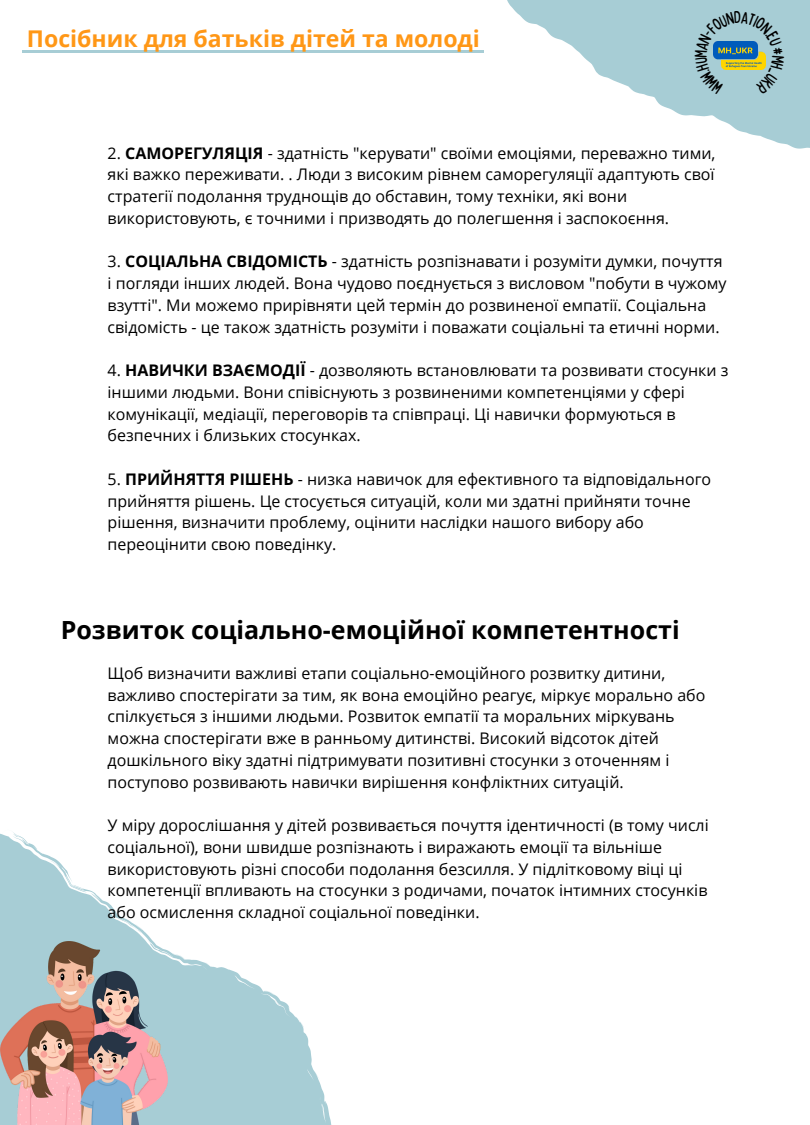
<style>
.page{position:relative;width:810px;height:1125px;background:#fff}
.page>*{position:absolute;margin:0;border:0;box-sizing:border-box;transform-origin:0 0}
.t1{font:700 25px "Open Sans";color:#000}
.t2{font:700 23.1px "Open Sans";color:#ff9716}
.t3{font:16px/21.8px "Open Sans";color:#000}
.s1{font-weight:700}
</style>
<div class="page">
<svg style="left:0;top:832px;width:332px;height:293px"></svg>
<svg style="left:66px;top:876px;width:7px;height:7px"></svg>
<svg style="left:507px;top:0;width:303px;height:149px;fill:#a7cdd5"></svg>
<img style="left:0;top:942px;width:168px;height:183px">
<hr style="left:23px;top:50px;width:461px;height:3px;background:#a7cdd5">
<svg style="left:695px;top:11px;width:90px;height:83px;background:#9cc1c2"></svg>
<p class="t2" style="left:27px;top:22px;width:455px">Посібник для батьків дітей та молоді</p>
<p class="t3" style="left:108px;top:141px;width:609px">2. <span class="s1">САМОРЕГУЛЯЦІЯ</span> - здатність "керувати" своїми емоціями, переважно тими, які важко переживати. . Люди з високим рівнем саморегуляції адаптують свої стратегії подолання труднощів до обставин, тому техніки, які вони використовують, є точними і призводять до полегшення і заспокоєння.</p>
<p class="t3" style="left:108px;top:250px;width:621px">3. <span class="s1">СОЦІАЛЬНА СВІДОМІСТЬ</span> - здатність розпізнавати і розуміти думки, почуття і погляди інших людей. Вона чудово поєднується з висловом "побути в чужому взутті". Ми можемо прирівняти цей термін до розвиненої емпатії. Соціальна свідомість - це також здатність розуміти і поважати соціальні та етичні норми.</p>
<p class="t3" style="left:108px;top:359px;width:622px">4. <span class="s1">НАВИЧКИ ВЗАЄМОДІЇ</span> - дозволяють встановлювати та розвивати стосунки з іншими людьми. Вони співіснують з розвиненими компетенціями у сфері комунікації, медіації, переговорів та співпраці. Ці навички формуються в безпечних і близьких стосунках.</p>
<p class="t3" style="left:108px;top:468px;width:605px">5. <span class="s1">ПРИЙНЯТТЯ РІШЕНЬ</span> - низка навичок для ефективного та відповідального прийняття рішень. Це стосується ситуацій, коли ми здатні прийняти точне рішення, визначити проблему, оцінити наслідки нашого вибору або переоцінити свою поведінку.</p>
<p class="t1" style="left:61px;top:612px;width:620px">Розвиток соціально-емоційної компетентності</p>
<p class="t3" style="left:108px;top:662px;width:599px">Щоб визначити важливі етапи соціально-емоційного розвитку дитини, важливо спостерігати за тим, як вона емоційно реагує, міркує морально або спілкується з іншими людьми. Розвиток емпатії та моральних міркувань можна спостерігати вже в ранньому дитинстві. Високий відсоток дітей дошкільного віку здатні підтримувати позитивні стосунки з оточенням і поступово розвивають навички вирішення конфліктних ситуацій.</p>
<p class="t3" style="left:108px;top:814px;width:603px">У міру дорослішання у дітей розвивається почуття ідентичності (в тому числі соціальної), вони швидше розпізнають і виражають емоції та вільніше використовують різні способи подолання безсилля. У підлітковому віці ці компетенції впливають на стосунки з родичами, початок інтимних стосунків або осмислення складної соціальної поведінки.</p>
</div>
